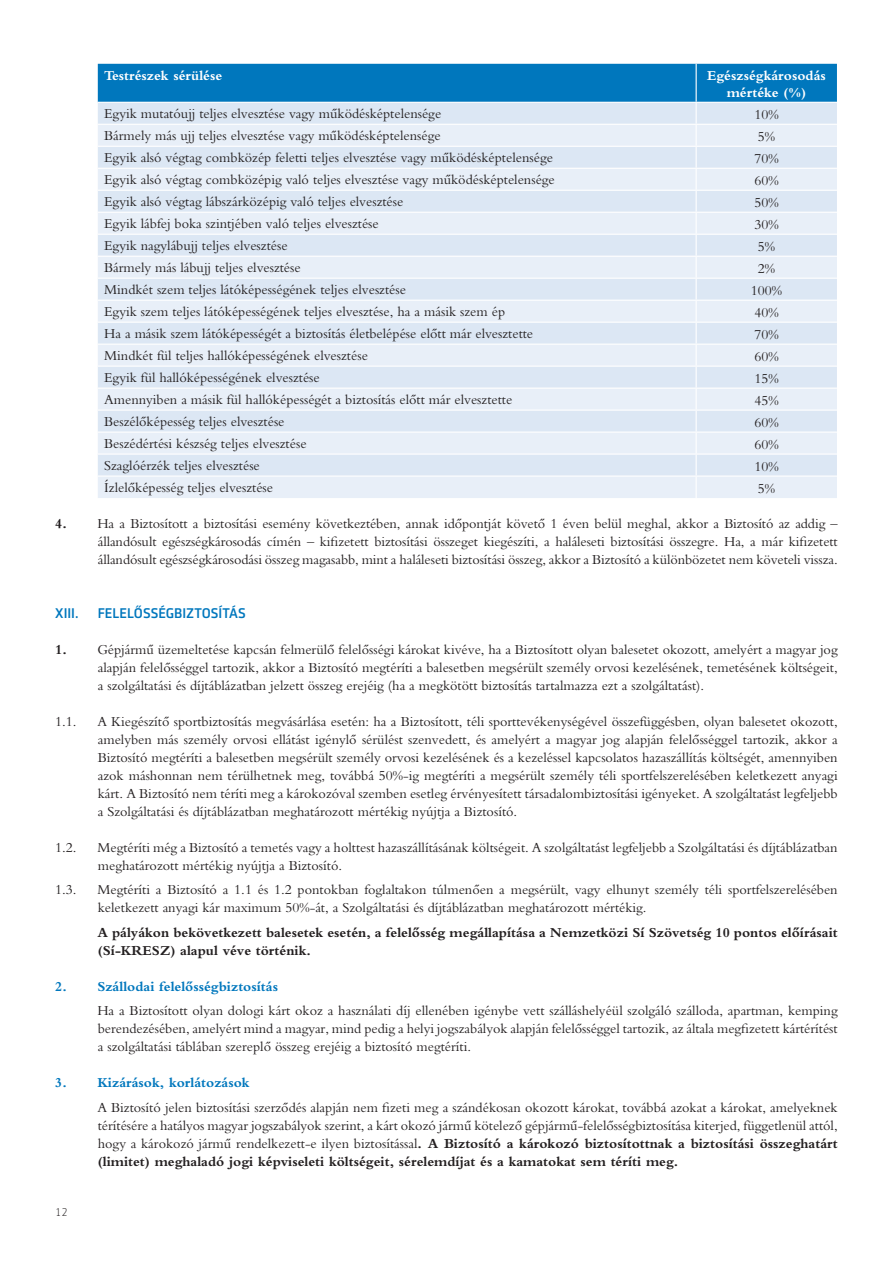
<style>
.page{position:relative;width:893px;height:1263px;background:#fff}
.page>*{position:absolute;margin:0;border:0;box-sizing:border-box;transform-origin:0 0}
.t1{font:14.25px/18px "H Bembo Normal";color:#231f20;text-align:justify}
.t2{font:700 14.25px/18px "H Bembo";color:#231f20}
.t3{font:700 14.25px "H Bembo";color:#0077bd}
.t4{font:700 14.25px/16.5px "H Bembo";color:#fff;text-align:center}
.t5{font:500 14.25px "Sentico Sans DT";color:#0077bd}
.t6{font:300 11.25px "Sentico Sans DT";color:#231f20}
.s1{font-family:"H Bembo";font-weight:700}
.s2{font-family:"H Bembo Normal";font-weight:400}
</style>
<div class="page">
<svg style="left:98px;top:64px;width:739px;height:434px;background:#cfe1f1"></svg>
<p class="t4" style="left:104px;top:69px;width:120px">Testrészek sérülése</p>
<p class="t4" style="left:707px;top:69px;width:120px">Egészségkárosodás mértéke (%)</p>
<p class="t1" style="left:104px;top:106px;width:339px">Egyik mutatóujj teljes elvesztése vagy mûködésképtelensége</p>
<p class="t1" style="left:754px;top:107px;width:26px">10%</p>
<p class="t1" style="left:104px;top:128px;width:338px">Bármely más ujj teljes elvesztése vagy mûködésképtelensége</p>
<p class="t1" style="left:758px;top:129px;width:19px">5%</p>
<p class="t1" style="left:104px;top:150px;width:450px">Egyik alsó végtag combközép feletti teljes elvesztése vagy mûködésképtelensége</p>
<p class="t1" style="left:754px;top:151px;width:26px">70%</p>
<p class="t1" style="left:104px;top:172px;width:452px">Egyik alsó végtag combközépig való teljes elvesztése vagy mûködésképtelensége</p>
<p class="t1" style="left:754px;top:173px;width:26px">60%</p>
<p class="t1" style="left:104px;top:194px;width:301px">Egyik alsó végtag lábszárközépig való teljes elvesztése</p>
<p class="t1" style="left:754px;top:195px;width:26px">50%</p>
<p class="t1" style="left:104px;top:216px;width:276px">Egyik lábfej boka szintjében való teljes elvesztése</p>
<p class="t1" style="left:754px;top:217px;width:26px">30%</p>
<p class="t1" style="left:104px;top:238px;width:185px">Egyik nagylábujj teljes elvesztése</p>
<p class="t1" style="left:758px;top:239px;width:19px">5%</p>
<p class="t1" style="left:104px;top:260px;width:198px">Bármely más lábujj teljes elvesztése</p>
<p class="t1" style="left:758px;top:261px;width:19px">2%</p>
<p class="t1" style="left:104px;top:282px;width:303px">Mindkét szem teljes látóképességének teljes elvesztése</p>
<p class="t1" style="left:751px;top:283px;width:33px">100%</p>
<p class="t1" style="left:104px;top:304px;width:402px">Egyik szem teljes látóképességének teljes elvesztése, ha a másik szem ép</p>
<p class="t1" style="left:754px;top:305px;width:26px">40%</p>
<p class="t1" style="left:104px;top:326px;width:431px">Ha a másik szem látóképességét a biztosítás életbelépése elôtt már elvesztette</p>
<p class="t1" style="left:754px;top:327px;width:26px">70%</p>
<p class="t1" style="left:104px;top:348px;width:265px">Mindkét fül teljes hallóképességének elvesztése</p>
<p class="t1" style="left:754px;top:349px;width:26px">60%</p>
<p class="t1" style="left:104px;top:370px;width:217px">Egyik fül hallóképességének elvesztése</p>
<p class="t1" style="left:754px;top:371px;width:26px">15%</p>
<p class="t1" style="left:104px;top:392px;width:410px">Amennyiben a másik fül hallóképességét a biztosítás elôtt már elvesztette</p>
<p class="t1" style="left:754px;top:393px;width:26px">45%</p>
<p class="t1" style="left:104px;top:414px;width:182px">Beszélôképesség teljes elvesztése</p>
<p class="t1" style="left:754px;top:415px;width:26px">60%</p>
<p class="t1" style="left:104px;top:436px;width:204px">Beszédértési készség teljes elvesztése</p>
<p class="t1" style="left:754px;top:436px;width:26px">60%</p>
<p class="t1" style="left:104px;top:458px;width:157px">Szaglóérzék teljes elvesztése</p>
<p class="t1" style="left:754px;top:458px;width:26px">10%</p>
<p class="t1" style="left:104px;top:480px;width:170px">Ízlelôképesség teljes elvesztése</p>
<p class="t1" style="left:758px;top:480px;width:19px">5%</p>
<p class="t1" style="left:98px;top:516px;width:741px;text-indent:-43px"><span class="s1">4.</span> Ha a Biztosított a biztosítási esemény következtében, annak idôpontját követô 1 éven belül meghal, akkor a Biztosító az addig – állandósult egészségkárosodás címén – kifizetett biztosítási összeget kiegészíti, a haláleseti biztosítási összegre. Ha, a már kifizetett állandósult egészségkárosodási összeg magasabb, mint a haláleseti biztosítási összeg, akkor a Biztosító a különbözetet nem követeli vissza.</p>
<p class="t5" style="left:55px;top:608px;width:25px">XIII.</p>
<p class="t5" style="left:98px;top:608px;width:150px">FELELŐSSÉGBIZTOSÍTÁS</p>
<p class="t1" style="left:98px;top:642px;width:741px;text-indent:-43px"><span class="s1">1.</span> Gépjármû üzemeltetése kapcsán felmerülô felelôsségi károkat kivéve, ha a Biztosított olyan balesetet okozott, amelyért a magyar jog alapján felelôsséggel tartozik, akkor a Biztosító megtéríti a balesetben megsérült személy orvosi kezelésének, temetésének költségeit, a szolgáltatási és díjtáblázatban jelzett összeg erejéig (ha a megkötött biztosítás tartalmazza ezt a szolgáltatást).</p>
<p class="t1" style="left:55px;top:714px;width:23px">1.1.</p>
<p class="t1" style="left:97px;top:714px;width:742px">A Kiegészítô sportbiztosítás megvásárlása esetén: ha a Biztosított, téli sporttevékenységével összefüggésben, olyan balesetet okozott, amelyben más személy orvosi ellátást igénylô sérülést szenvedett, és amelyért a magyar jog alapján felelôsséggel tartozik, akkor a Biztosító megtéríti a balesetben megsérült személy orvosi kezelésének és a kezeléssel kapcsolatos hazaszállítás költségét, amennyiben azok máshonnan nem térülhetnek meg, továbbá 50%-ig megtéríti a megsérült személy téli sportfelszerelésében keletkezett anyagi kárt. A Biztosító nem téríti meg a károkozóval szemben esetleg érvényesített társadalombiztosítási igényeket. A szolgáltatást legfeljebb a Szolgáltatási és díjtáblázatban meghatározott mértékig nyújtja a Biztosító.</p>
<p class="t1" style="left:55px;top:840px;width:23px">1.2.</p>
<p class="t1" style="left:97px;top:840px;width:742px">Megtéríti még a Biztosító a temetés vagy a holttest hazaszállításának költségeit. A szolgáltatást legfeljebb a Szolgáltatási és díjtáblázatban meghatározott mértékig nyújtja a Biztosító.</p>
<p class="t1" style="left:55px;top:882px;width:23px">1.3.</p>
<p class="t1" style="left:97px;top:882px;width:742px">Megtéríti a Biztosító a 1.1 és 1.2 pontokban foglaltakon túlmenôen a megsérült, vagy elhunyt személy téli sportfelszerelésében keletkezett anyagi kár maximum 50%-át, a Szolgáltatási és díjtáblázatban meghatározott mértékig.</p>
<p class="t2" style="left:97px;top:925px;width:742px">A pályákon bekövetkezett balesetek esetén, a felelôsség megállapítása a Nemzetközi Sí Szövetség 10 pontos elôírásait (Sí-KRESZ) alapul véve történik.</p>
<p class="t3" style="left:55px;top:981px;width:224px">2. Szállodai felelôsségbiztosítás</p>
<p class="t1" style="left:97px;top:1003px;width:742px">Ha a Biztosított olyan dologi kárt okoz a használati díj ellenében igénybe vett szálláshelyéül szolgáló szálloda, apartman, kemping berendezésében, amelyért mind a magyar, mind pedig a helyi jogszabályok alapján felelôsséggel tartozik, az általa megfizetett kártérítést a szolgáltatási táblában szereplô összeg erejéig a biztosító megtéríti.</p>
<p class="t3" style="left:55px;top:1078px;width:196px">3. Kizárások, korlátozások</p>
<p class="t1" style="left:97px;top:1099px;width:742px">A Biztosító jelen biztosítási szerzôdés alapján nem fizeti meg a szándékosan okozott károkat, továbbá azokat a károkat, amelyeknek térítésére a hatályos magyar jogszabályok szerint, a kárt okozó jármû kötelezô gépjármû-felelôsségbiztosítása kiterjed, függetlenül attól,</p>
<p class="t2" style="left:98px;top:1135px;width:741px"><span class="s2">hogy a károkozó jármû rendelkezett-e ilyen biztosítással</span>. A Biztosító a károkozó biztosítottnak a biztosítási összeghatárt (limitet) meghaladó jogi képviseleti költségeit, sérelemdíjat és a kamatokat sem téríti meg.</p>
<p class="t6" style="left:55px;top:1207px;width:14px">12</p>
</div>
